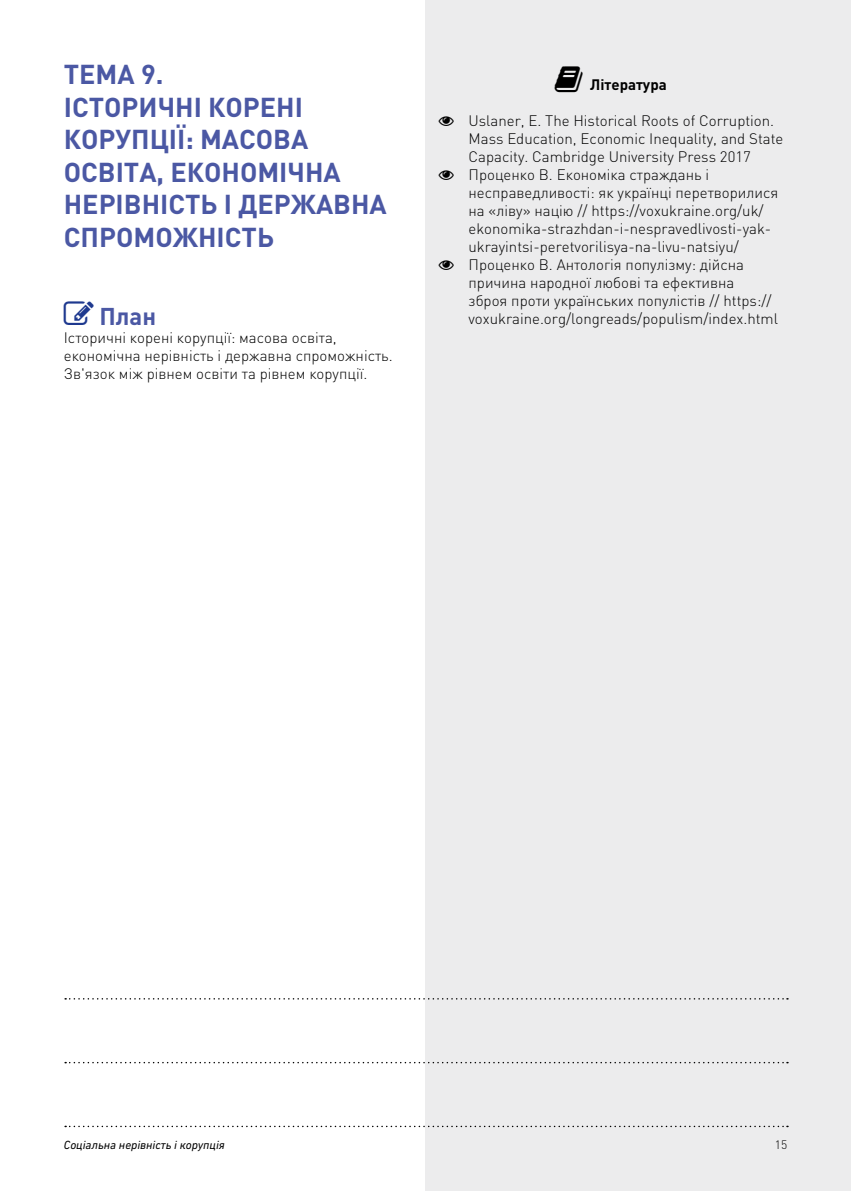
<style>
.page{position:relative;width:851px;height:1191px;background:#fff}
.page>*{position:absolute;margin:0;border:0;box-sizing:border-box;transform-origin:0 0}
.t1{font:700 27px/32.4px "DIN Pro";color:#4b58a4}
.t2{font:700 24px "DIN Pro";color:#4b58a4}
.t3{font:300 15px/18px "DIN Pro";color:#000}
.t4{font:700 15px "DIN Pro";color:#000}
.t5{font:italic 12px "DIN Next CYR";color:#000}
.t6{font:300 12px "DIN Pro";color:#000}
</style>
<div class="page">
<div style="left:425px;top:0;width:425px;height:1191px;background:#ececed"></div>
<svg style="left:65px;top:1061px;width:722px;height:2px"></svg>
<svg style="left:65px;top:998px;width:722px;height:1px"></svg>
<svg style="left:65px;top:1125px;width:722px;height:2px"></svg>
<h1 class="t1" style="left:64px;top:57px;width:321px">Тема 9.<br>Історичні корені корупції: масова освіта, економічна нерівність і державна спроможність</h1>
<h2 class="t2" style="left:99px;top:300px;width:58px">План</h2>
<p class="t3" style="left:64px;top:328px;width:330px">Історичні корені корупції: масова освіта, економічна нерівність і державна спроможність.<br>Зв'язок між рівнем освіти та рівнем корупції.</p>
<p class="t4" style="left:590px;top:74px;width:78px">Література</p>
<p class="t3" style="left:468px;top:110px;width:316px">Uslaner, E. The Historical Roots of Corruption.<br>Mass Education, Economic Inequality, and State Capacity. Cambridge University Press 2017<br>Проценко В. Економіка страждань і несправедливості: як українці перетворилися на «ліву» націю // https://voxukraine.org/uk/ ekonomika-strazhdan-i-nespravedlivosti-yak&shy;ukrayintsi-peretvorilisya-na-livu-natsiyu/ Проценко В. Антологія популізму: дійсна причина народної любові та ефективна<br>зброя проти українських популістів // https:// voxukraine.org/longreads/populism/index.html</p>
<p class="t5" style="left:64px;top:1138px;width:162px">Соціальна нерівність і корупція</p>
<p class="t6" style="left:774px;top:1136px;width:14px">15</p>
</div>
